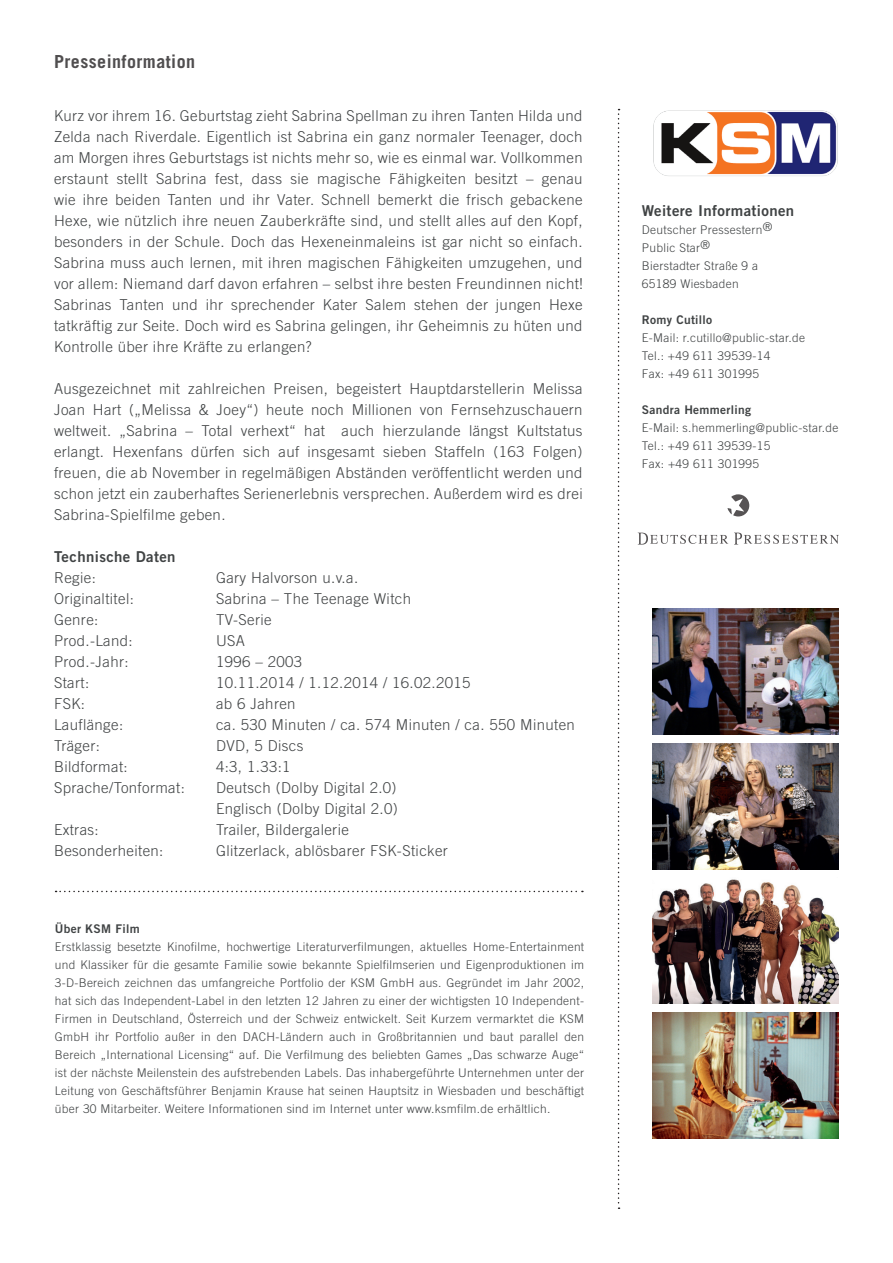
<style>
.page{position:relative;width:893px;height:1263px;background:#fff}
.page>*{position:absolute;margin:0;border:0;box-sizing:border-box;transform-origin:0 0}
.t1{font:700 18px "Trade Gothic LT";letter-spacing:.025em;color:#504e4f}
.t2{font:300 15px/21px "Trade Gothic LT";letter-spacing:.025em;color:#404344;text-align:justify}
.t3{font:15px "Trade Gothic LT Bold Two";letter-spacing:.025em;color:#404344}
.t4{font:300 12px/18px "Trade Gothic LT";letter-spacing:.025em;color:#404344}
.t5{font:12px "Trade Gothic LT Bold Two";letter-spacing:.025em;color:#404344}
</style>
<div class="page">
<svg style="left:618px;top:109px;width:1px;height:1100px"></svg>
<img style="left:653px;top:110px;width:185px;height:66px">
<svg style="left:727px;top:494px;width:22px;height:22px"></svg>
<svg style="left:638px;top:533px;width:90px;height:12px"></svg>
<svg style="left:734px;top:533px;width:105px;height:12px"></svg>
<svg style="left:56px;top:891px;width:527px;height:1px"></svg>
<img style="left:653px;top:879px;width:186px;height:125px">
<img style="left:653px;top:744px;width:186px;height:126px">
<img style="left:653px;top:608px;width:186px;height:126px">
<img style="left:653px;top:1013px;width:186px;height:126px">
<p class="t1" style="left:54px;top:50px;width:143px">Presseinformation</p>
<p class="t2" style="left:54px;top:105px;width:530px">Kurz vor ihrem 16. Geburtstag zieht Sabrina Spellman zu ihren Tanten Hilda und Zelda nach Riverdale. Eigentlich ist Sabrina ein ganz normaler Teenager, doch am Morgen ihres Geburtstags ist nichts mehr so, wie es einmal war. Vollkommen erstaunt stellt Sabrina fest, dass sie magische Fähigkeiten besitzt – genau wie ihre beiden Tanten und ihr Vater. Schnell bemerkt die frisch gebackene Hexe, wie nützlich ihre neuen Zauberkräfte sind, und stellt alles auf den Kopf, besonders in der Schule. Doch das Hexeneinmaleins ist gar nicht so einfach.<br>Sabrina muss auch lernen, mit ihren magischen Fähigkeiten umzugehen, und vor allem: Niemand darf davon erfahren – selbst ihre besten Freundinnen nicht!<br>Sabrinas Tanten und ihr sprechender Kater Salem stehen der jungen Hexe tatkräftig zur Seite. Doch wird es Sabrina gelingen, ihr Geheimnis zu hüten und Kontrolle über ihre Kräfte zu erlangen?</p>
<p class="t2" style="left:54px;top:378px;width:530px">Ausgezeichnet mit zahlreichen Preisen, begeistert Hauptdarstellerin Melissa Joan Hart („Melissa &amp; Joey“) heute noch Millionen von Fernsehzuschauern weltweit. „Sabrina – Total verhext“ hat auch hierzulande längst Kultstatus erlangt. Hexenfans dürfen sich auf insgesamt sieben Staffeln (163 Folgen) freuen, die ab November in regelmäßigen Abständen veröffentlicht werden und schon jetzt ein zauberhaftes Serienerlebnis versprechen. Außerdem wird es drei Sabrina-Spielfilme geben.</p>
<p class="t3" style="left:54px;top:547px;width:123px">Technische Daten</p>
<p class="t2" style="left:54px;top:567px;width:43px">Regie:</p>
<p class="t2" style="left:216px;top:567px;width:144px">Gary Halvorson u.v.a.</p>
<p class="t2" style="left:54px;top:588px;width:81px">Originaltitel:</p>
<p class="t2" style="left:216px;top:588px;width:197px">Sabrina – The Teenage Witch</p>
<p class="t2" style="left:54px;top:609px;width:46px">Genre:</p>
<p class="t2" style="left:216px;top:609px;width:57px">TV-Serie</p>
<p class="t2" style="left:54px;top:630px;width:80px">Prod.-Land:</p>
<p class="t2" style="left:216px;top:630px;width:31px">USA</p>
<p class="t2" style="left:54px;top:651px;width:76px">Prod.-Jahr:</p>
<p class="t2" style="left:216px;top:651px;width:88px">1996 – 2003</p>
<p class="t2" style="left:54px;top:672px;width:37px">Start:</p>
<p class="t2" style="left:216px;top:672px;width:256px">10.11.2014 / 1.12.2014 / 16.02.2015</p>
<p class="t2" style="left:54px;top:693px;width:33px">FSK:</p>
<p class="t2" style="left:216px;top:693px;width:81px">ab 6 Jahren</p>
<p class="t2" style="left:54px;top:714px;width:71px">Lauflänge:</p>
<p class="t2" style="left:216px;top:714px;width:360px">ca. 530 Minuten / ca. 574 Minuten / ca. 550 Minuten</p>
<p class="t2" style="left:54px;top:735px;width:47px">Träger:</p>
<p class="t2" style="left:216px;top:735px;width:89px">DVD, 5 Discs</p>
<p class="t2" style="left:54px;top:756px;width:75px">Bildformat:</p>
<p class="t2" style="left:216px;top:756px;width:76px">4:3, 1.33:1</p>
<p class="t2" style="left:54px;top:777px;width:132px">Sprache/Tonformat:</p>
<p class="t2" style="left:216px;top:777px;width:183px">Deutsch (Dolby Digital 2.0)<br>Englisch (Dolby Digital 2.0)</p>
<p class="t2" style="left:54px;top:819px;width:46px">Extras:</p>
<p class="t2" style="left:216px;top:819px;width:134px">Trailer, Bildergalerie</p>
<p class="t2" style="left:54px;top:840px;width:111px">Besonderheiten:</p>
<p class="t2" style="left:216px;top:840px;width:233px">Glitzerlack, ablösbarer FSK-Sticker</p>
<p class="t5" style="left:55px;top:921px;width:86px">Über KSM Film</p>
<p class="t4" style="left:55px;top:937px;width:531px;text-align:justify">Erstklassig besetzte Kinofilme, hochwertige Literaturverfilmungen, aktuelles Home-Entertainment und Klassiker für die gesamte Familie sowie bekannte Spielfilmserien und Eigenproduktionen im 3-D-Bereich zeichnen das umfangreiche Portfolio der KSM GmbH aus. Gegründet im Jahr 2002, hat sich das Independent-Label in den letzten 12 Jahren zu einer der wichtigsten 10 Independent-Firmen in Deutschland, Österreich und der Schweiz entwickelt. Seit Kurzem vermarktet die KSM GmbH ihr Portfolio außer in den DACH-Ländern auch in Großbritannien und baut parallel den Bereich „International Licensing“ auf. Die Verfilmung des beliebten Games „Das schwarze Auge“ ist der nächste Meilenstein des aufstrebenden Labels. Das inhabergeführte Unternehmen unter der Leitung von Geschäftsführer Benjamin Krause hat seinen Hauptsitz in Wiesbaden und beschäftigt über 30 Mitarbeiter. Weitere Informationen sind im Internet unter www.ksmfilm.de erhältlich.</p>
<p class="t3" style="left:642px;top:201px;width:154px">Weitere Informationen</p>
<p class="t4" style="left:642px;top:220px;width:132px">Deutscher Pressestern®<br>Public Star®<br>Bierstadter Straße 9 a<br>65189 Wiesbaden</p>
<p class="t5" style="left:642px;top:312px;width:72px">Romy Cutillo</p>
<p class="t4" style="left:642px;top:328px;width:165px">E-Mail: r.cutillo@public-star.de<br>Tel.: +49 611 39539-14<br>Fax: +49 611 301995</p>
<p class="t5" style="left:642px;top:402px;width:111px">Sandra Hemmerling</p>
<p class="t4" style="left:642px;top:418px;width:198px">E-Mail: s.hemmerling@public-star.de<br>Tel.: +49 611 39539-15<br>Fax: +49 611 301995</p>
</div>
